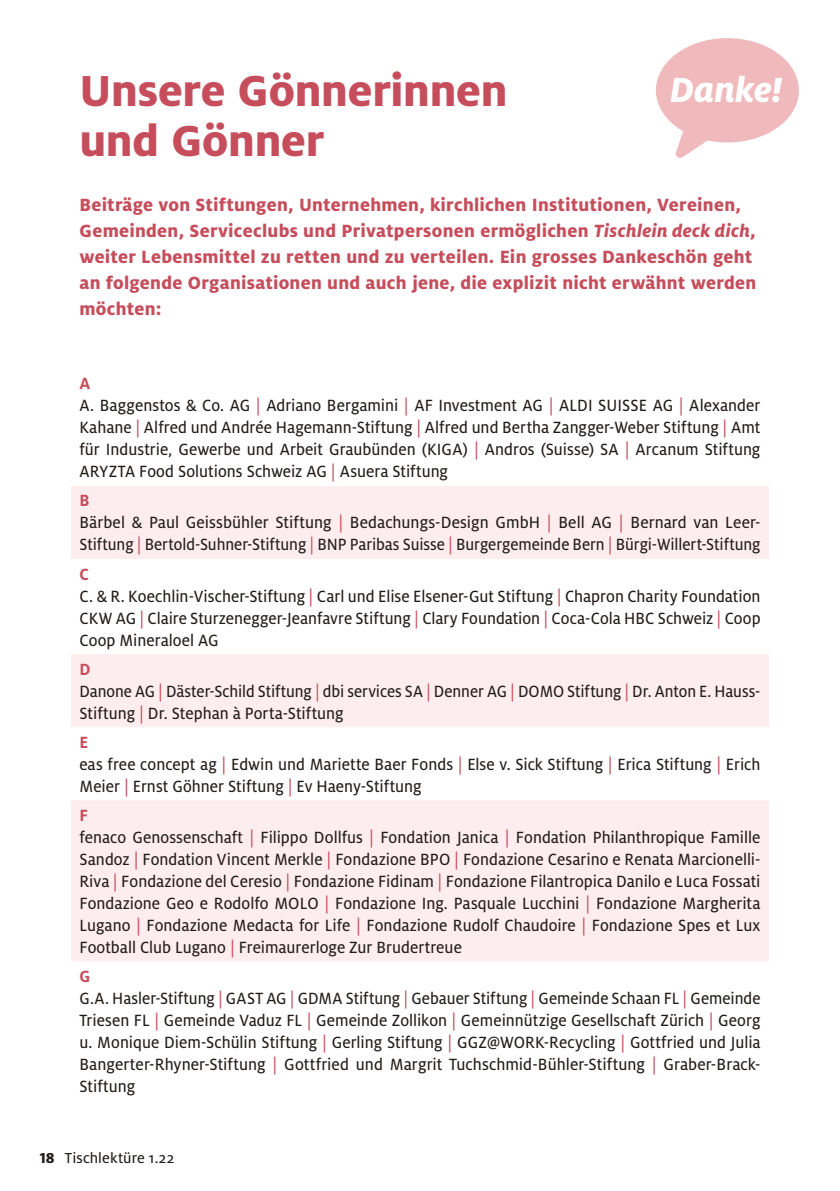
<style>
.page{position:relative;width:840px;height:1191px;background:#fff}
.page>*{position:absolute;margin:0;border:0;box-sizing:border-box;transform-origin:0 0}
.t1{font:800 48px/50px "Milo OT";letter-spacing:-.005em;color:#c64e5c}
.t2{font:italic 800 38.6px "Milo OT";letter-spacing:-.005em;color:#fff}
.t3{font:800 19.6px/26px "Milo OT";letter-spacing:.015em;color:#c64e5c}
.t4{font:18px/22px "Milo OT Text";color:#201c1a;text-align:justify;scale:.95 1}
.t5{font:18px/22px "Milo OT Text";color:#201c1a;text-align:justify;scale:.94 1}
.t6{font:18px/22px "Milo OT Text";color:#201c1a;scale:.96 1}
.t7{font:18px/22px "Milo OT Text";color:#201c1a;scale:.93 1}
.t8{font:700 18px "Milo OT";color:#c64e5c;scale:.95 1}
.t9{font:16px "Milo OT Text";letter-spacing:.005em;color:#201c1a}
.s1{font-style:italic}
.s2{color:#c64e5c}
.s3{font-family:"Milo OT";font-weight:800}
</style>
<div class="page">
<svg style="left:656px;top:38px;width:142px;height:120px"></svg>
<svg style="left:71px;top:486px;width:697px;height:475px;fill:#feedee"></svg>
<h1 class="t1" style="left:79px;top:66px;width:429px">Unsere Gönnerinnen und Gönner</h1>
<p class="t3" style="left:79px;top:191px;width:678px">Beiträge von Stiftungen, Unternehmen, kirchlichen Institutionen, Vereinen, Gemeinden, Serviceclubs und Privatpersonen ermöglichen <span class="s1">Tischlein deck dich</span>, weiter Lebensmittel zu retten und zu verteilen. Ein grosses Dankeschön geht an folgende Organisationen und auch jene, die explizit nicht erwähnt werden möchten:</p>
<h2 class="t2" style="left:669px;top:67px;width:113px">Danke!</h2>
<p class="t8" style="left:79px;top:373px;width:13px">A</p>
<p class="t4" style="left:79px;top:395px;width:718px">A. Baggenstos &amp; Co. AG <span class="s2">|</span> Adriano Bergamini <span class="s2">|</span> AF Investment AG <span class="s2">|</span> ALDI SUISSE AG <span class="s2">|</span> Alexander Kahane <span class="s2">|</span> Alfred und Andrée Hagemann-Stiftung <span class="s2">|</span> Alfred und Bertha Zangger-Weber Stiftung <span class="s2">|</span> Amt für Industrie, Gewerbe und Arbeit Graubünden (KIGA) <span class="s2">|</span> Andros (Suisse) SA <span class="s2">|</span> Arcanum Stiftung ARYZTA Food Solutions Schweiz AG <span class="s2">|</span> Asuera Stiftung</p>
<p class="t8" style="left:79px;top:490px;width:12px">B</p>
<p class="t6" style="left:79px;top:512px;width:710px">Bärbel &amp; Paul Geissbühler Stiftung <span class="s2">|</span> Bedachungs-Design GmbH <span class="s2">|</span> Bell AG <span class="s2">|</span> Bernard van Leer-<br>Stiftung <span class="s2">|</span> Bertold-Suhner-Stiftung <span class="s2">|</span> BNP Paribas Suisse <span class="s2">|</span> Burgergemeinde Bern <span class="s2">|</span> Bürgi-Willert-Stiftung</p>
<p class="t8" style="left:79px;top:563px;width:11px">C</p>
<p class="t4" style="left:79px;top:585px;width:718px">C. &amp; R. Koechlin-Vischer-Stiftung <span class="s2">|</span> Carl und Elise Elsener-Gut Stiftung <span class="s2">|</span> Chapron Charity Foundation CKW AG <span class="s2">|</span> Claire Sturzenegger-Jeanfavre Stiftung <span class="s2">|</span> Clary Foundation <span class="s2">|</span> Coca-Cola HBC Schweiz <span class="s2">|</span> Coop Coop Mineraloel AG</p>
<p class="t8" style="left:79px;top:659px;width:13px">D</p>
<p class="t7" style="left:79px;top:680px;width:733px">Danone AG <span class="s2">|</span> Däster-Schild Stiftung <span class="s2">|</span> dbi services SA <span class="s2">|</span> Denner AG <span class="s2">|</span> DOMO Stiftung <span class="s2">|</span> Dr. Anton E. Hauss-<br>Stiftung <span class="s2">|</span> Dr. Stephan à Porta-Stiftung</p>
<p class="t8" style="left:79px;top:732px;width:11px">E</p>
<p class="t4" style="left:79px;top:753px;width:718px">eas free concept ag <span class="s2">|</span> Edwin und Mariette Baer Fonds <span class="s2">|</span> Else v. Sick Stiftung <span class="s2">|</span> Erica Stiftung <span class="s2">|</span> Erich<br>Meier <span class="s2">|</span> Ernst Göhner Stiftung <span class="s2">|</span> Ev Haeny-Stiftung</p>
<p class="t8" style="left:79px;top:805px;width:11px">F</p>
<p class="t4" style="left:79px;top:826px;width:718px">fenaco Genossenschaft <span class="s2">|</span> Filippo Dollfus <span class="s2">|</span> Fondation Janica <span class="s2">|</span> Fondation Philanthropique Famille Sandoz <span class="s2">|</span> Fondation Vincent Merkle <span class="s2">|</span> Fondazione BPO <span class="s2">|</span> Fondazione Cesarino e Renata Marcionelli-Riva <span class="s2">|</span> Fondazione del Ceresio <span class="s2">|</span> Fondazione Fidinam <span class="s2">|</span> Fondazione Filantropica Danilo e Luca Fossati Fondazione Geo e Rodolfo MOLO <span class="s2">|</span> Fondazione Ing. Pasquale Lucchini <span class="s2">|</span> Fondazione Margherita Lugano <span class="s2">|</span> Fondazione Medacta for Life <span class="s2">|</span> Fondazione Rudolf Chaudoire <span class="s2">|</span> Fondazione Spes et Lux Football Club Lugano <span class="s2">|</span> Freimaurerloge Zur Brudertreue</p>
<p class="t8" style="left:79px;top:966px;width:13px">G</p>
<p class="t5" style="left:79px;top:987px;width:725px">G.A. Hasler-Stiftung <span class="s2">|</span> GAST AG <span class="s2">|</span> GDMA Stiftung <span class="s2">|</span> Gebauer Stiftung <span class="s2">|</span> Gemeinde Schaan FL <span class="s2">|</span> Gemeinde Triesen FL <span class="s2">|</span> Gemeinde Vaduz FL <span class="s2">|</span> Gemeinde Zollikon <span class="s2">|</span> Gemeinnützige Gesellschaft Zürich <span class="s2">|</span> Georg u. Monique Diem-Schülin Stiftung <span class="s2">|</span> Gerling Stiftung <span class="s2">|</span> GGZ@WORK-Recycling <span class="s2">|</span> Gottfried und Julia Bangerter-Rhyner-Stiftung <span class="s2">|</span> Gottfried und Margrit Tuchschmid-Bühler-Stiftung <span class="s2">|</span> Graber-Brack-Stiftung</p>
<p class="t9" style="left:40px;top:1148px;width:136px"><span class="s3">18</span> Tischlektüre 1.22</p>
</div>
